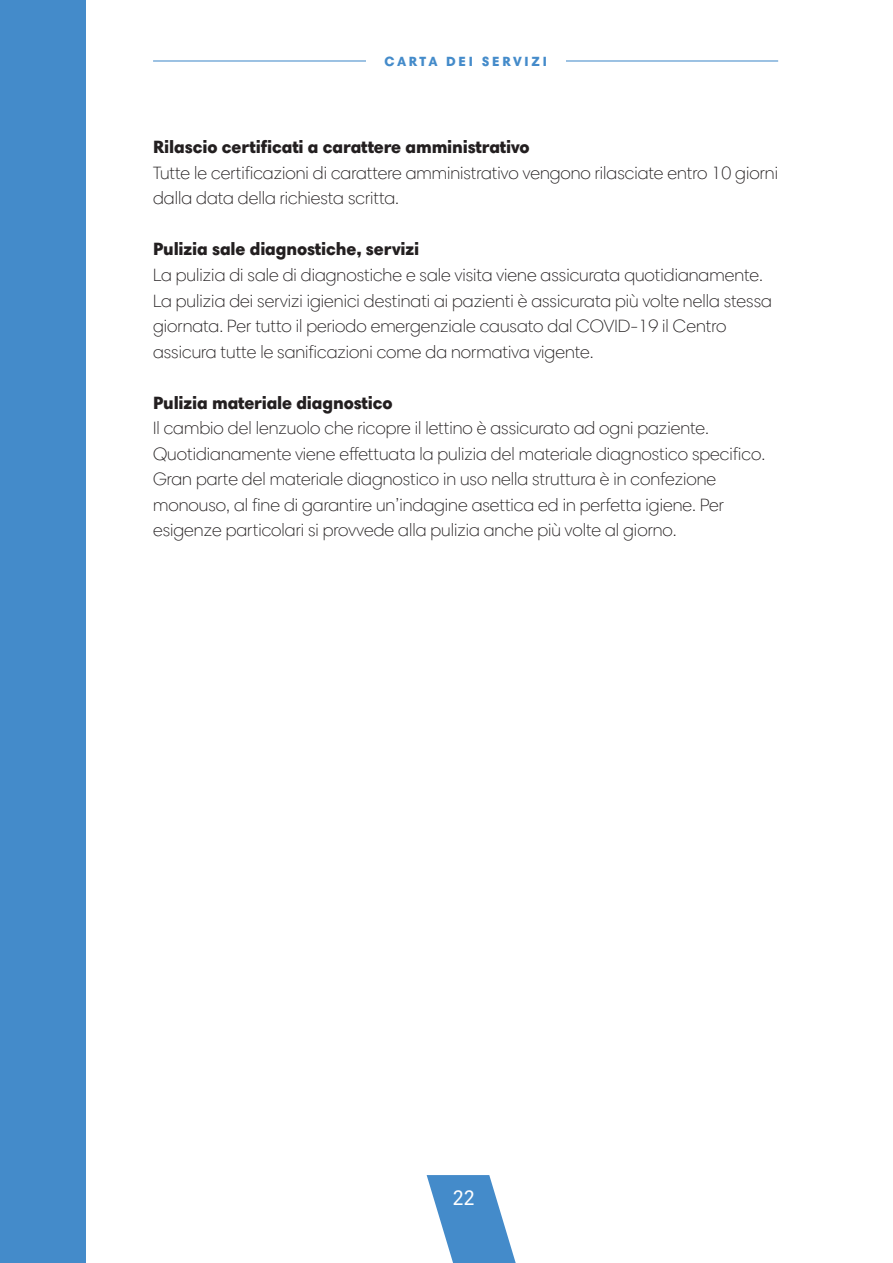
<style>
.page{position:relative;width:893px;height:1263px;background:#fff}
.page>*{position:absolute;margin:0;border:0;box-sizing:border-box;transform-origin:0 0}
.t1{font:21px "Harmonia Sans W1 G";color:#fff}
.t2{font:300 18px/25.5px "Harmonia Sans W1 G";color:#231f20}
.t3{font:900 18px "Harmonia Sans W1 G";letter-spacing:-.01em;color:#231f20}
.t4{font:900 13.5px "Harmonia Sans W1 G";letter-spacing:.2em;color:#448bca}
</style>
<div class="page">
<div style="left:0;top:0;width:85px;height:1263px;background:#448bca"></div>
<svg style="left:427px;top:1175px;width:89px;height:88px"></svg>
<hr style="left:153px;top:60px;width:625px;height:2px;background:#448bca">
<div style="left:366px;top:50px;width:200px;height:21px;background:#fff"></div>
<p class="t4" style="left:384px;top:52px;width:164px">CARTA DEI SERVIZI</p>
<p class="t3" style="left:153px;top:136px;width:378px">Rilascio certificati a carattere amministrativo</p>
<p class="t2" style="left:153px;top:160px;width:626px">Tutte le certificazioni di carattere amministrativo vengono rilasciate entro 10 giorni dalla data della richiesta scritta.</p>
<p class="t3" style="left:153px;top:238px;width:268px">Pulizia sale diagnostiche, servizi</p>
<p class="t2" style="left:153px;top:262px;width:620px">La pulizia di sale di diagnostiche e sale visita viene assicurata quotidianamente.<br>La pulizia dei servizi igienici destinati ai pazienti è assicurata più volte nella stessa giornata. Per tutto il periodo emergenziale causato dal COVID-19 il Centro assicura tutte le sanificazioni come da normativa vigente.</p>
<p class="t3" style="left:153px;top:391px;width:241px">Pulizia materiale diagnostico</p>
<p class="t2" style="left:153px;top:415px;width:614px">Il cambio del lenzuolo che ricopre il lettino è assicurato ad ogni paziente.<br>Quotidianamente viene effettuata la pulizia del materiale diagnostico specifico.<br>Gran parte del materiale diagnostico in uso nella struttura è in confezione monouso, al fine di garantire un’indagine asettica ed in perfetta igiene. Per esigenze particolari si provvede alla pulizia anche più volte al giorno.</p>
<p class="t1" style="left:452px;top:1185px;width:24px">22</p>
</div>
